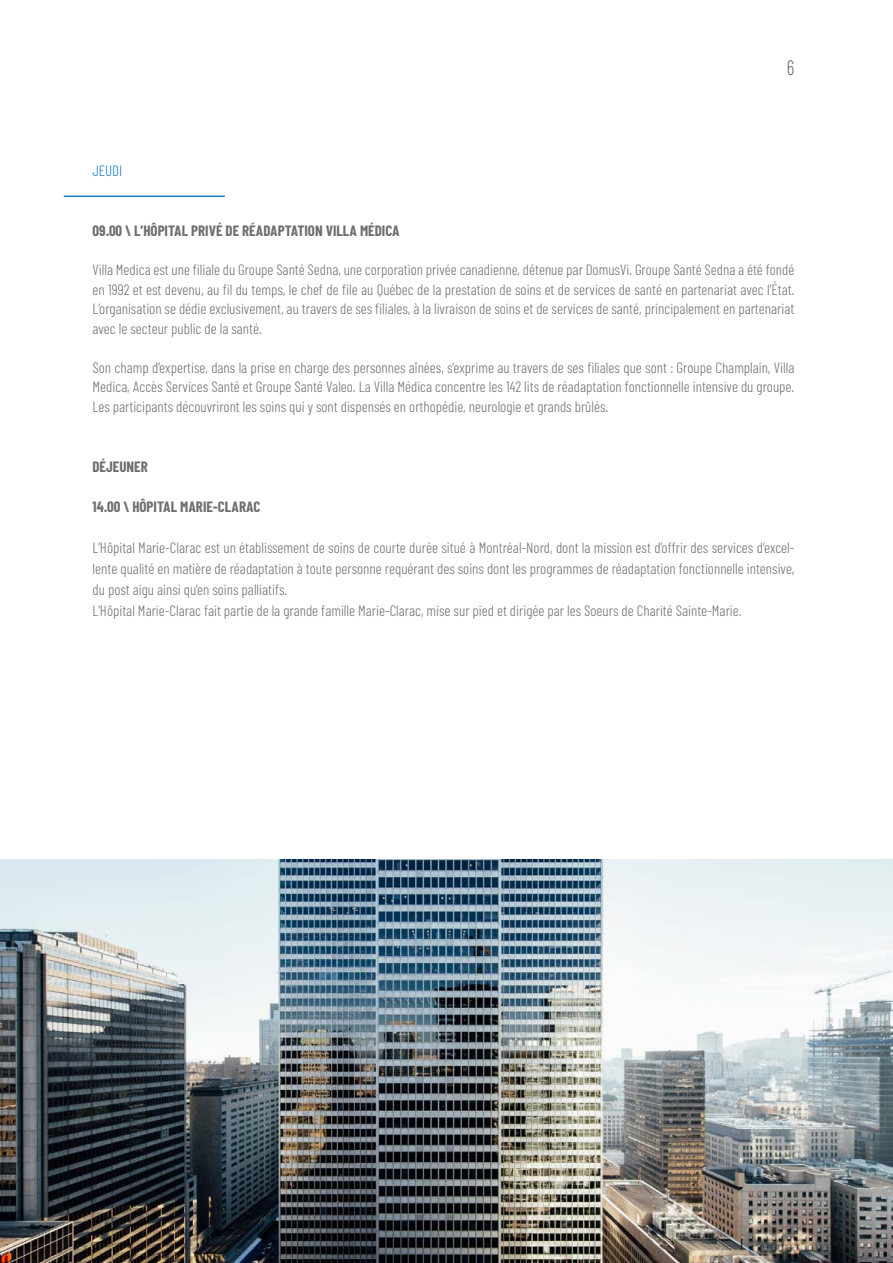
<style>
.page{position:relative;width:893px;height:1263px;background:#fff}
.page>*{position:absolute;margin:0;border:0;box-sizing:border-box;transform-origin:0 0}
.t1{font:300 21px "Barlow Condensed";color:#706f6f;scale:.9 1}
.t2{font:300 15px/19.5px "Barlow Condensed";color:#706f6f;text-align:justify}
.t3{font:700 15px "Barlow Condensed";color:#706f6f}
.t4{font:300 15px "Barlow Condensed";letter-spacing:-.01em;color:#1879c8}
</style>
<div class="page">
<hr style="left:64px;top:196px;width:161px;height:1px;background:#1879c8">
<img style="left:0;top:859px;width:893px;height:404px">
<p class="t4" style="left:93px;top:162px;width:31px">JEUDI</p>
<h1 class="t1" style="left:787px;top:54px;width:10px">6</h1>
<p class="t3" style="left:93px;top:221px;width:309px">09.00 \ L’HÔPITAL PRIVÉ DE RÉADAPTATION VILLA MÉDICA</p>
<p class="t2" style="left:93px;top:260px;width:703px">Villa Medica est une filiale du Groupe Santé Sedna, une corporation privée canadienne, détenue par DomusVi. Groupe Santé Sedna a été fondé en 1992 et est devenu, au fil du temps, le chef de file au Québec de la prestation de soins et de services de santé en partenariat avec l’État.<br>L’organisation se dédie exclusivement, au travers de ses filiales, à la livraison de soins et de services de santé, principalement en partenariat avec le secteur public de la santé.</p>
<p class="t2" style="left:93px;top:357px;width:703px">Son champ d’expertise, dans la prise en charge des personnes aînées, s’exprime au travers de ses filiales que sont : Groupe Champlain, Villa Medica, Accès Services Santé et Groupe Santé Valeo. La Villa Médica concentre les 142 lits de réadaptation fonctionnelle intensive du groupe.<br>Les participants découvriront les soins qui y sont dispensés en orthopédie, neurologie et grands brûlés.</p>
<p class="t3" style="left:93px;top:457px;width:57px">DÉJEUNER</p>
<p class="t3" style="left:93px;top:497px;width:169px">14.00 \ HÔPITAL MARIE-CLARAC</p>
<p class="t2" style="left:93px;top:536px;width:703px;line-height:21px;text-align:left">L’Hôpital Marie-Clarac est un établissement de soins de courte durée situé à Montréal-Nord, dont la mission est d’offrir des services d’excel&shy;lente qualité en matière de réadaptation à toute personne requérant des soins dont les programmes de réadaptation fonctionnelle intensive, du post aigu ainsi qu’en soins palliatifs.<br>L’Hôpital Marie-Clarac fait partie de la grande famille Marie-Clarac, mise sur pied et dirigée par les Soeurs de Charité Sainte-Marie.</p>
</div>
